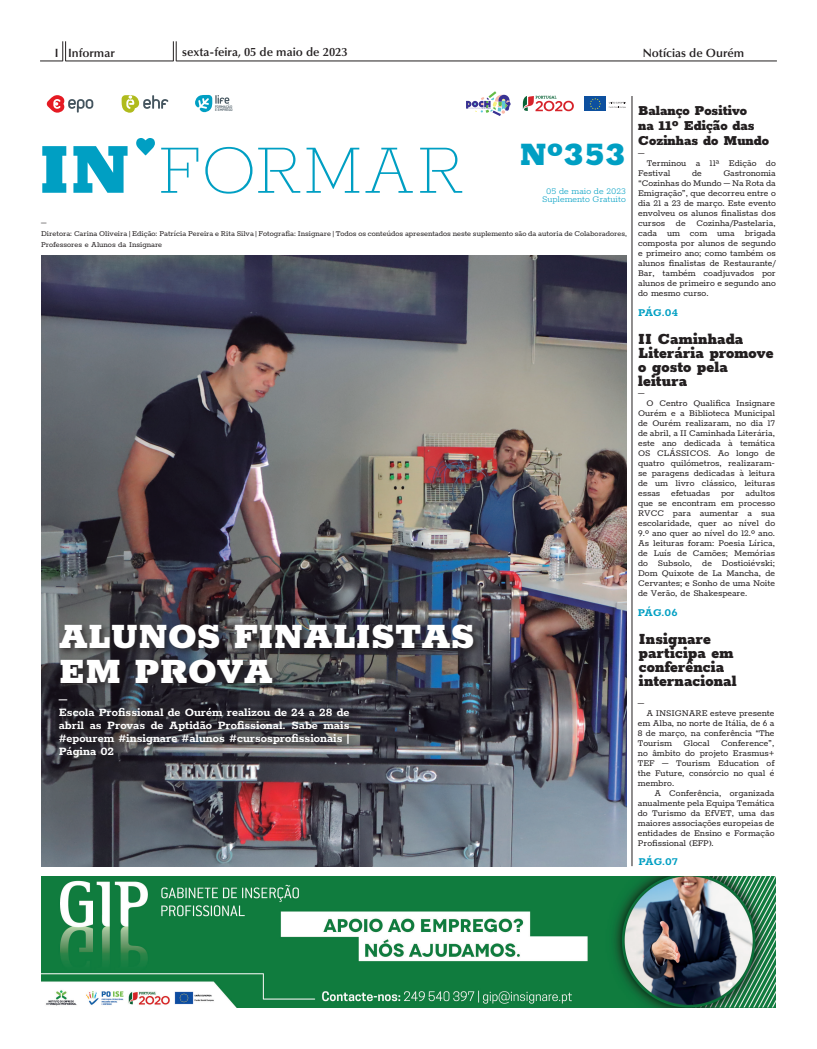
<style>
.page{position:relative;width:817px;height:1049px;background:#fff}
.page>*{position:absolute;margin:0;border:0;box-sizing:border-box;transform-origin:0 0}
.t1{font:100 80px "Rokkitt";letter-spacing:-.01em;color:#009fc3}
.t2{font:900 39px/35px "Rokkitt";color:#fff}
.t3{font:900 35.8px "Rokkitt";color:#009fc3}
.t4{font:900 17px/14px "Rokkitt";letter-spacing:.01em;color:#231f20}
.t5{font:900 15px/15px "Rokkitt";color:#231f20}
.t6{font:700 13px/13px "Rokkitt";color:#fff}
.t7{font:600 12px "Optima LT Std";color:#231f20}
.t8{font:700 12px "Rokkitt";letter-spacing:-.01em;color:#009fc3}
.t9{font:10px/10px "Rokkitt";color:#231f20;text-align:justify}
.t10{font:300 9.9px/7.7px "Rokkitt";color:#009fc3;text-align:center}
.t11{font:8.5px/11px "Rokkitt";color:#231f20}
.t12{font:700 3.7px/3.8px "Netto OT";color:#45555f}
.s1{font-weight:900}
</style>
<div class="page">
<hr style="left:66px;top:61px;width:107px;height:1px;background:#231f20">
<hr style="left:176px;top:61px;width:600px;height:1px;background:#231f20">
<svg style="left:40px;top:41px;width:26px;height:21px"></svg>
<svg style="left:173px;top:41px;width:4px;height:20px"></svg>
<img style="left:42px;top:255px;width:584px;height:611px">
<hr style="left:631px;top:96px;width:1px;height:770px;background:#231f20">
<svg style="left:136px;top:138px;width:19px;height:17px"></svg>
<div style="left:57px;top:622px;width:424px;height:70px;background:#231f20;opacity:.75"></div>
<svg style="left:46px;top:95px;width:47px;height:18px"></svg>
<svg style="left:122px;top:95px;width:46px;height:18px"></svg>
<svg style="left:195px;top:95px;width:34px;height:17px"></svg>
<div style="left:584px;top:96px;width:22px;height:15px;background:#0d509f"></div>
<svg style="left:589px;top:98px;width:12px;height:12px"></svg>
<svg style="left:608px;top:102px;width:18px;height:6px"></svg>
<svg style="left:522px;top:96px;width:51px;height:15px"></svg>
<svg style="left:466px;top:91px;width:44px;height:25px"></svg>
<svg style="left:53px;top:693px;width:308px;height:77px;background:#3b3a41"></svg>
<img style="left:42px;top:876px;width:733px;height:131px">
<p class="t7" style="left:55px;top:46px;width:61px">I Informar</p>
<p class="t7" style="left:182px;top:45px;width:167px">sexta-feira, 05 de maio de 2023</p>
<p class="t7" style="left:642px;top:46px;width:103px">Notícias de Ourém</p>
<p class="t12" style="left:215px;top:104px;width:19px">FORMAÇÃO<br>E EMPREGO</p>
<h1 class="t1" style="left:38px;top:117px;width:429px"><span class="s1">IN</span> FORMAR</h1>
<h3 class="t3" style="left:519px;top:125px;width:108px">Nº353</h3>
<p class="t10" style="left:542px;top:187px;width:85px">05 de maio de 2023<br>Suplemento Gratuito</p>
<p class="t11" style="left:41px;top:216px;width:587px">–<br>Diretora: Carina Oliveira | Edição: Patrícia Pereira e Rita Silva | Fotografia: Insignare | Todos os conteúdos apresentados neste suplemento são da autoria de Colaboradores,<br>Professores e Alunos da Insignare</p>
<h2 class="t2" style="left:59px;top:615px;width:417px">ALUNOS FINALISTAS<br>EM PROVA</h2>
<h3 class="t6" style="left:59px;top:692px;width:292px">–<br>Escola Profissional de Ourém realizou de 24 a 28 de abril as Provas de Aptidão Profissional. Sabe mais #epourem #insignare #alunos #cursosprofissionais | Página 02</h3>
<h3 class="t5" style="left:638px;top:102px;width:132px">Balanço Positivo<br>na 11º Edição das<br>Cozinhas do Mundo</h3>
<p class="t9" style="left:638px;top:147px;width:8px">–</p>
<p class="t9" style="left:638px;top:157px;width:139px;text-indent:8px">Terminou a 11ª Edição do<br>Festival</p>
<p class="t9" style="left:638px;top:167px;width:139px;text-indent:85px">Gastronomia “Cozinhas do Mundo – Na Rota da Emigração”, que decorreu entre o dia 21 a 23 de março. Este evento envolveu os alunos finalistas dos cursos de Cozinha/Pastelaria, cada um com uma brigada composta por alunos de segundo e primeiro ano; como também os alunos finalistas de Restaurante/ Bar, também coadjuvados por alunos de primeiro e segundo ano do mesmo curso.</p>
<p class="t8" style="left:638px;top:304px;width:41px">PÁG.04</p>
<h3 class="t4" style="left:638px;top:330px;width:137px">II Caminhada<br>Literária promove o gosto pela leitura</h3>
<p class="t9" style="left:692px;top:167px;width:11px">de</p>
<p class="t9" style="left:638px;top:388px;width:8px">–</p>
<p class="t9" style="left:638px;top:398px;width:138px;text-indent:8px">O Centro Qualifica Insignare Ourém e a Biblioteca Municipal de Ourém realizaram, no dia 17 de abril, a II Caminhada Literária, este ano dedicada à temática OS CLÁSSICOS. Ao longo de quatro quilómetros, realizaram&shy;se paragens dedicadas à leitura de um livro clássico, leituras essas efetuadas por adultos que se encontram em processo RVCC para aumentar a sua escolaridade, quer ao nível do 9.º ano quer ao nível do 12.º ano.<br>As leituras foram: Poesia Lírica, de Luís de Camões; Memórias do Subsolo, de Dostioiévski; Dom Quixote de La Mancha, de Cervantes; e Sonho de uma Noite de Verão, de Shakespeare.</p>
<h3 class="t4" style="left:638px;top:631px;width:99px">Insignare participa em conferência internacional</h3>
<p class="t8" style="left:637px;top:604px;width:41px">PÁG.06</p>
<p class="t9" style="left:637px;top:697px;width:8px">–</p>
<p class="t9" style="left:637px;top:707px;width:138px;text-indent:8px">A INSIGNARE esteve presente em Alba, no norte de Itália, de 6 a 8 de março, na conferência “The Tourism Glocal Conference”, no âmbito do projeto Erasmus+ TEF – Tourism Education of the Future, consórcio no qual é membro.</p>
<p class="t9" style="left:637px;top:787px;width:138px;text-indent:17px">A Conferência, organizada anualmente pela Equipa Temática do Turismo da EfVET, uma das maiores associações europeias de entidades de Ensino e Formação Profissional (EFP).</p>
<p class="t8" style="left:638px;top:853px;width:41px">PÁG.07</p>
</div>
